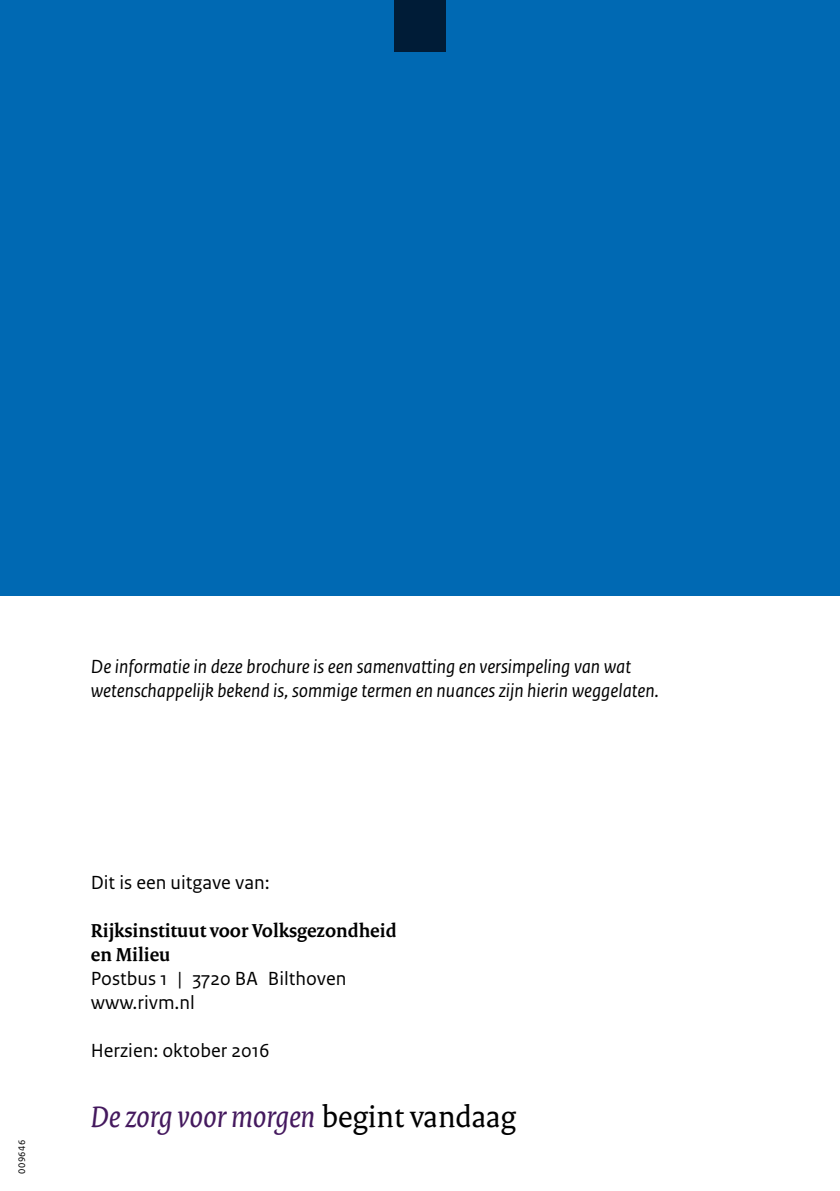
<style>
.page{position:relative;width:840px;height:1191px;background:#fff}
.page>*{position:absolute;margin:0;border:0;box-sizing:border-box;transform-origin:0 0}
._33_RIVM_Pay-off_A5{font:italic 32px "Rijksoverheid Serif";color:#44195e}
._10_RIVM_Broodtekst{font:italic 20px/24px "Rijksoverheid Sans Text";color:#000}
._10_RIVM_Broodtekst-2{font:20px "Rijksoverheid Sans Text";color:#000}
._10_RIVM_Broodtekst-3{font:700 20px/24px "Rijksoverheid Serif";color:#000}
.t1{font:10px "Rijksoverheid Sans Text";letter-spacing:.05em;color:#000}
.s1{font-style:normal;color:#000}
</style>
<div class="page">
<div style="left:0;top:0;width:839px;height:595px;background:#0069b3"></div>
<div style="left:394px;top:0;width:51px;height:52px;background:#001c37"></div>
<p class="_10_RIVM_Broodtekst" style="left:91px;top:655px;width:569px">De informatie in deze brochure is een samenvatting en versimpeling van wat wetenschappelijk bekend is, sommige termen en nuances zijn hierin weggelaten.</p>
<p class="t1" style="left:16px;top:1174px;width:36px;rotate:-90deg">009646</p>
<p class="_10_RIVM_Broodtekst-2" style="left:91px;top:871px;width:180px">Dit is een uitgave van:</p>
<p class="_10_RIVM_Broodtekst-3" style="left:91px;top:918px;width:307px">Rijksinstituut voor Volksgezondheid en Milieu</p>
<p class="_10_RIVM_Broodtekst-2" style="left:91px;top:967px;width:257px">Postbus 1 | 3720 BA Bilthoven</p>
<p class="_10_RIVM_Broodtekst-2" style="left:91px;top:991px;width:106px">www.rivm.nl</p>
<p class="_10_RIVM_Broodtekst-2" style="left:91px;top:1039px;width:180px">Herzien: oktober 2016</p>
<p class="_33_RIVM_Pay-off_A5" style="left:91px;top:1097px;width:426px">De zorg voor morgen <span class="s1">begint vandaag</span></p>
</div>
